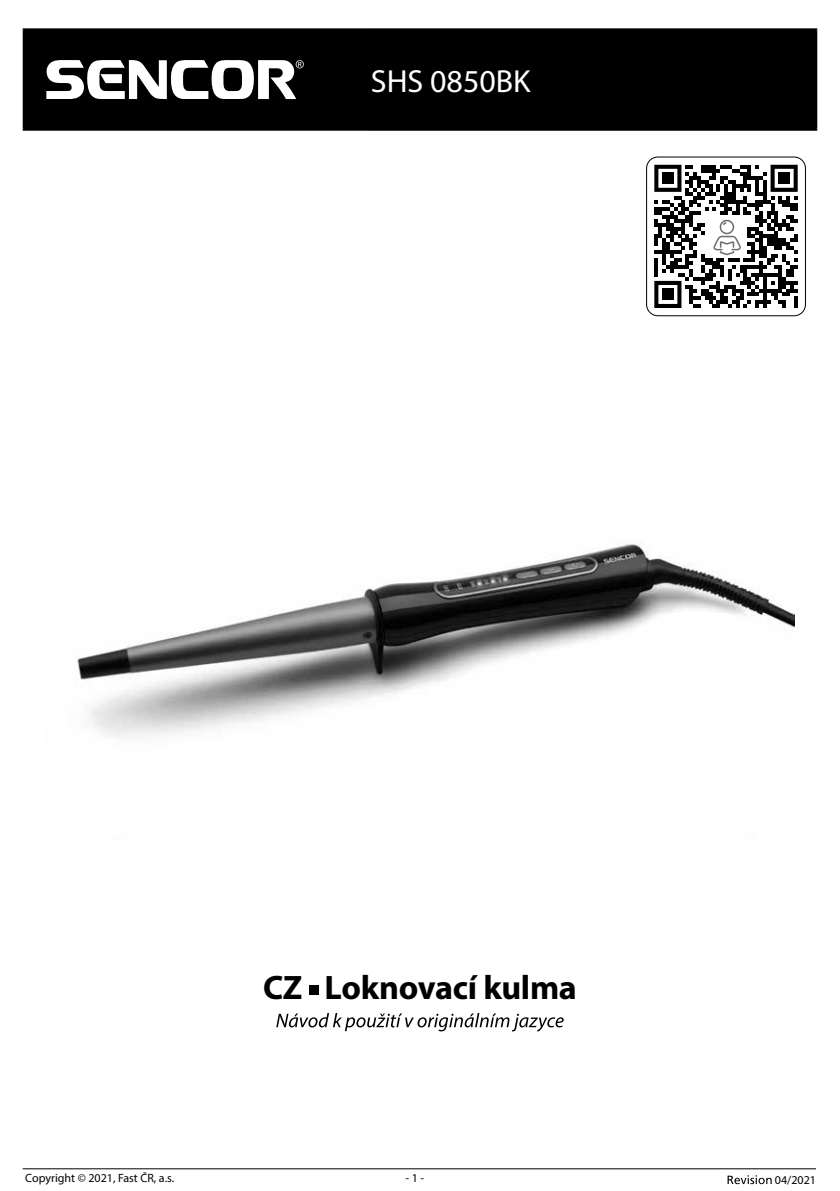
<style>
.page{position:relative;width:840px;height:1191px;background:#fff}
.page>*{position:absolute;margin:0;border:0;box-sizing:border-box;transform-origin:0 0}
.t1{font:700 34px "Myriad Pro";letter-spacing:-.01em;color:#000}
.t2{font:32px "Myriad Pro";color:#fff}
.t3{font:12px "Myriad Pro";color:#000}
</style>
<div class="page">
<svg style="left:727px;top:1175px;width:44px;height:9px"></svg>
<hr style="left:23px;top:1168px;width:792px;height:1px;background:#000">
<img style="left:77px;top:540px;width:717px;height:197px">
<div style="left:308px;top:985px;width:10px;height:10px;background:#000"></div>
<svg style="left:276px;top:1013px;width:287px;height:18px"></svg>
<div style="left:25px;top:30px;width:789px;height:99px;background:#000"></div>
<hr style="left:23px;top:28px;width:340px;height:2px;background:#000">
<hr style="left:23px;top:30px;width:2px;height:99px;background:#000">
<hr style="left:361px;top:30px;width:2px;height:99px;background:#000">
<hr style="left:23px;top:129px;width:340px;height:2px;background:#000">
<hr style="left:363px;top:28px;width:453px;height:2px;background:#000">
<hr style="left:814px;top:30px;width:2px;height:99px;background:#000">
<hr style="left:363px;top:129px;width:453px;height:2px;background:#000">
<svg style="left:45px;top:59px;width:258px;height:41px"></svg>
<svg style="left:646px;top:157px;width:159px;height:159px"></svg>
<h2 class="t2" style="left:370px;top:61px;width:161px">SHS 0850BK</h2>
<h1 class="t1" style="left:263px;top:965px;width:315px">CZ Loknovací kulma</h1>
<p class="t3" style="left:25px;top:1170px;width:150px">Copyright © 2021, Fast ČR, a.s.</p>
<p class="t3" style="left:405px;top:1170px;width:20px">- 1 -</p>
<p class="t3" style="left:774px;top:1172px;width:43px">04/2021</p>
</div>
